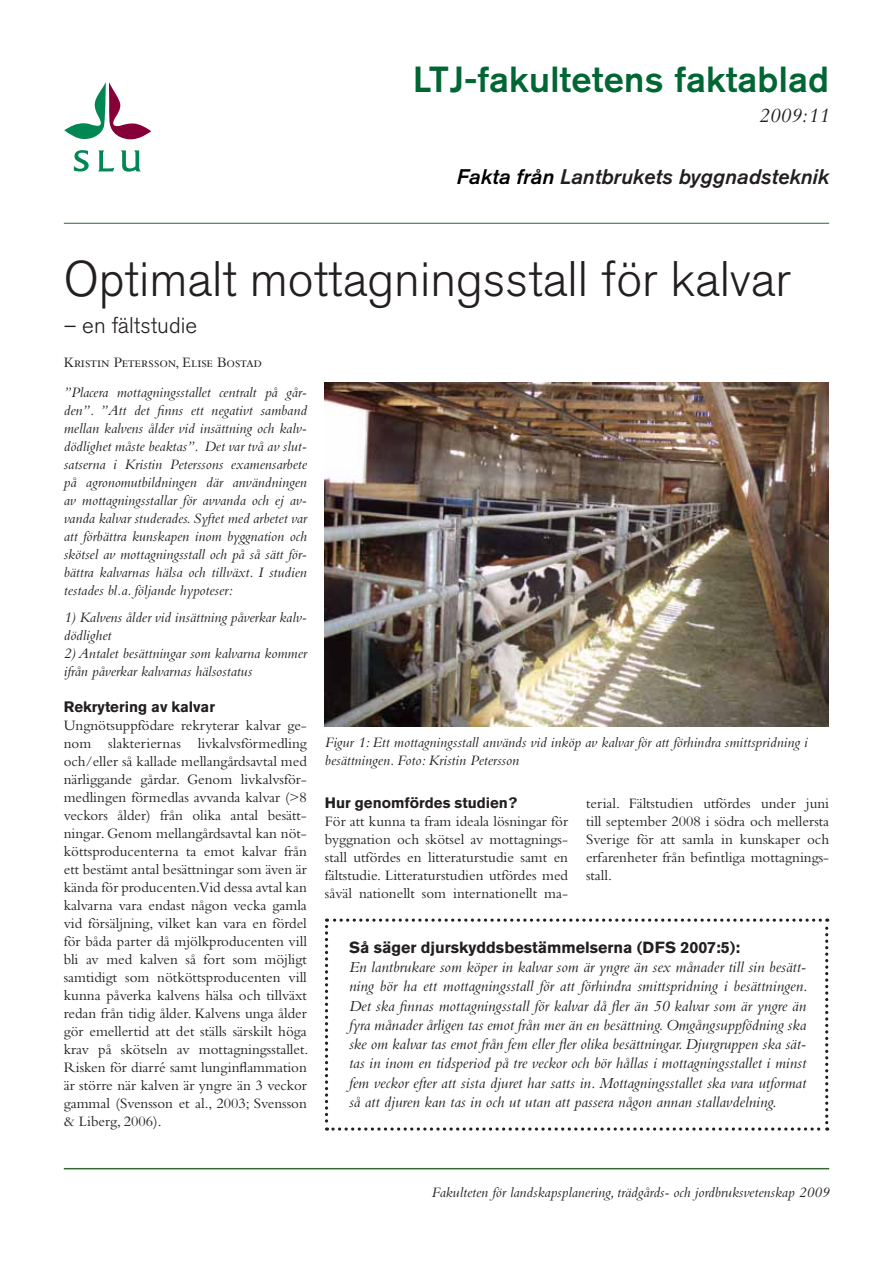
<style>
.page{position:relative;width:893px;height:1263px;background:#fff}
.page>*{position:absolute;margin:0;border:0;box-sizing:border-box;transform-origin:0 0}
.t1{font:300 49.5px "Akzidenz Grotesk BQ";color:#231f20}
.t2{font:500 36px "Akzidenz Grotesk BQ";letter-spacing:.01em;color:#063}
.t3{font:300 22.5px "Akzidenz Grotesk BQ";color:#231f20}
.t4{font:italic 21px "Akzidenz Grotesk BQ Med";color:#231f20}
.t5{font:italic 21px "Bembo";color:#231f20}
.t6{font:italic 16.05px/19.2px "Bembo";color:#231f20;text-align:justify}
.t7{font:700 16.05px "Akzidenz Grotesk BE";color:#231f20}
.t8{font:15px/18px "Bembo";color:#231f20;text-align:justify}
.t9{font:italic 15px/18px "Bembo";color:#231f20}
.t10{font:700 15px "Akzidenz Grotesk BE";color:#231f20}
.t11{font:15px "Bembo SC";color:#231f20}
.s1{color:#000}
</style>
<div class="page">
<svg style="left:64px;top:82px;width:87px;height:57px"></svg>
<svg style="left:74px;top:150px;width:15px;height:21px"></svg>
<svg style="left:98px;top:150px;width:16px;height:21px"></svg>
<svg style="left:121px;top:150px;width:20px;height:22px"></svg>
<hr style="left:64px;top:1168px;width:765px;height:1px;background:#346734">
<hr style="left:64px;top:223px;width:765px;height:1px;background:#346734">
<img style="left:325px;top:383px;width:503px;height:343px">
<svg style="left:325px;top:918px;width:503px;height:213px"></svg>
<h2 class="t2" style="left:413px;top:57px;width:418px">LTJ-fakultetens faktablad</h2>
<h3 class="t5" style="left:759px;top:104px;width:72px">2009:11</h3>
<h3 class="t4" style="left:457px;top:164px;width:374px"><span class="s1">Fakta från</span> Lantbrukets byggnadsteknik</h3>
<h1 class="t1" style="left:64px;top:251px;width:729px">Optimalt mottagningsstall för kalvar</h1>
<h3 class="t3" style="left:64px;top:313px;width:135px">– en fältstudie</h3>
<p class="t11" style="left:64px;top:354px;width:200px">Kristin Petersson, Elise Bostad</p>
<p class="t9" style="left:64px;top:383px;width:245px;text-align:justify">”Placera mottagningsstallet centralt på går&shy;den”. ”Att det finns ett negativt samband mellan kalvens ålder vid insättning och kalv&shy;dödlighet måste beaktas”. Det var två av slut&shy;satserna i Kristin Peterssons examensarbete på agronomutbildningen där användningen av mottagningsstallar för avvanda och ej av&shy;vanda kalvar studerades. Syftet med arbetet var att förbättra kunskapen inom byggnation och skötsel av mottagningsstall och på så sätt för&shy;bättra kalvarnas hälsa och tillväxt. I studien testades bl.a. följande hypoteser:</p>
<p class="t9" style="left:64px;top:608px;width:245px">1) Kalvens ålder vid insättning påverkar kalv&shy;dödlighet</p>
<p class="t9" style="left:64px;top:644px;width:245px">2) Antalet besättningar som kalvarna kommer ifrån påverkar kalvarnas hälsostatus</p>
<p class="t10" style="left:64px;top:698px;width:153px">Rekrytering av kalvar</p>
<p class="t8" style="left:64px;top:716px;width:246px">Ungnötsuppfödare rekryterar kalvar ge&shy;nom slakteriernas livkalvsförmedling och/eller så kallade mellangårdsavtal med närliggande gårdar. Genom livkalvsför&shy;medlingen förmedlas avvanda kalvar (&gt;8 veckors ålder) från olika antal besätt&shy;ningar. Genom mellangårdsavtal kan nöt&shy;köttsproducenterna ta emot kalvar från ett bestämt antal besättningar som även är kända för producenten.Vid dessa avtal kan kalvarna vara endast någon vecka gamla vid försäljning, vilket kan vara en fördel för båda parter då mjölkproducenten vill bli av med kalven så fort som möjligt samtidigt som nötköttsproducenten vill kunna påverka kalvens hälsa och tillväxt redan från tidig ålder. Kalvens unga ålder gör emellertid att det ställs särskilt höga krav på skötseln av mottagningsstallet.<br>Risken för diarré samt lunginflammation är större när kalven är yngre än 3 veckor gammal (Svensson et al., 2003; Svensson &amp; Liberg, 2006).</p>
<p class="t9" style="left:325px;top:733px;width:484px">Figur 1: Ett mottagningsstall används vid inköp av kalvar för att förhindra smittspridning i besättningen. Foto: Kristin Petersson</p>
<p class="t10" style="left:325px;top:794px;width:194px">Hur genomfördes studien?</p>
<p class="t8" style="left:325px;top:812px;width:245px">För att kunna ta fram ideala lösningar för byggnation och skötsel av mottagnings&shy;stall utfördes en litteraturstudie samt en fältstudie. Litteraturstudien utfördes med såväl nationellt som internationellt ma-</p>
<p class="t8" style="left:586px;top:794px;width:245px">terial. Fältstudien utfördes under juni till september 2008 i södra och mellersta Sverige för att samla in kunskaper och erfarenheter från befintliga mottagnings&shy;stall.</p>
<p class="t7" style="left:349px;top:938px;width:393px">Så säger djurskyddsbestämmelserna (DFS 2007:5):</p>
<p class="t6" style="left:349px;top:957px;width:460px">En lantbrukare som köper in kalvar som är yngre än sex månader till sin besätt&shy;ning bör ha ett mottagningsstall för att förhindra smittspridning i besättningen.<br>Det ska finnas mottagningsstall för kalvar då fler än 50 kalvar som är yngre än fyra månader årligen tas emot från mer än en besättning. Omgångsuppfödning ska ske om kalvar tas emot från fem eller fler olika besättningar. Djurgruppen ska sät&shy;tas in inom en tidsperiod på tre veckor och bör hållas i mottagningsstallet i minst fem veckor efter att sista djuret har satts in. Mottagningsstallet ska vara utformat så att djuren kan tas in och ut utan att passera någon annan stallavdelning.</p>
<p class="t9" style="left:431px;top:1183px;width:399px">Fakulteten för landskapsplanering, trädgårds- och jordbruksvetenskap 2009</p>
</div>
